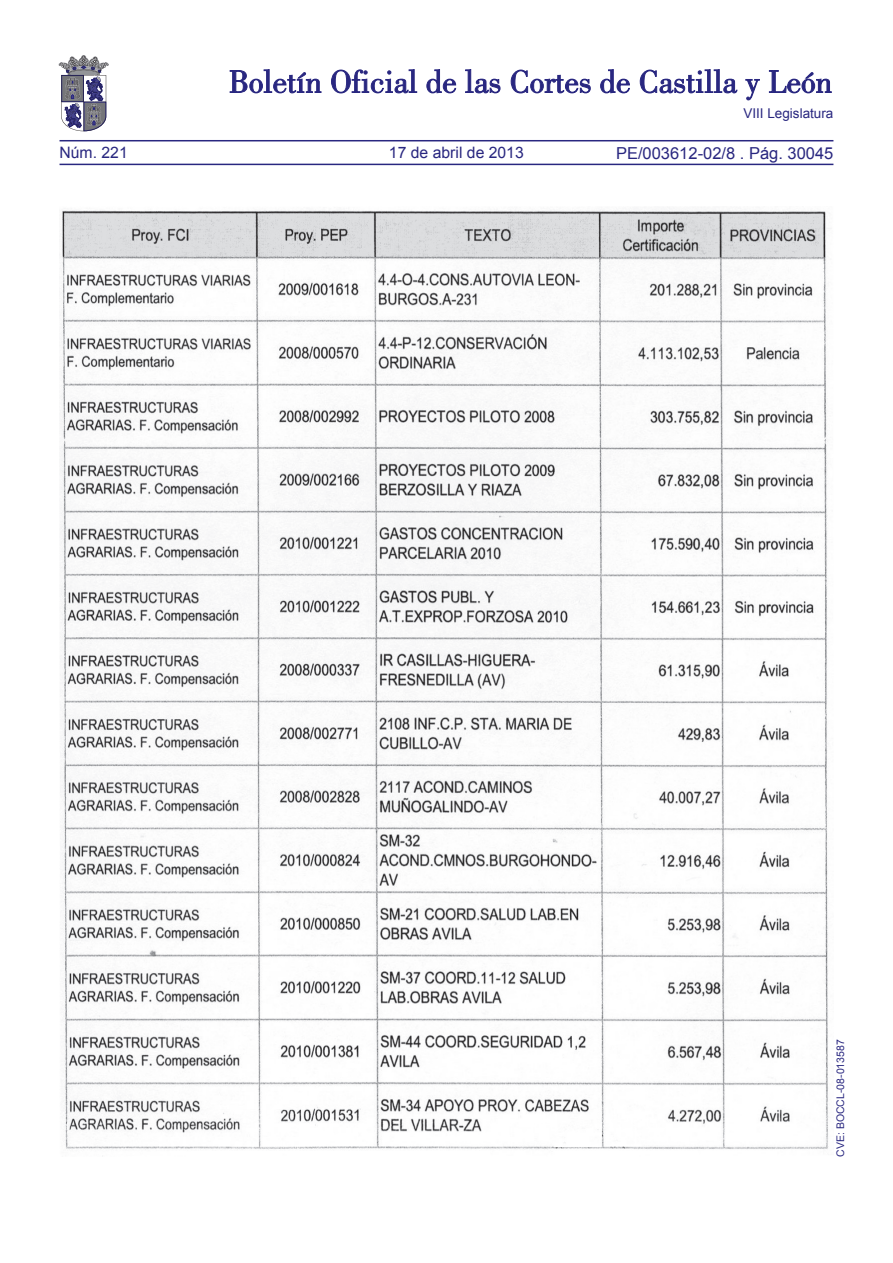
<style>
.page{position:relative;width:893px;height:1263px;background:#fff}
.page>*{position:absolute;margin:0;border:0;box-sizing:border-box;transform-origin:0 0}
.t1{font:16.5px "Arial";color:#292780}
.t2{font:15.75px "Arial";color:#292780}
.t3{font:13.5px "Arial";color:#292780}
.t4{font:10.5px "Arial";color:#292780}
</style>
<div class="page">
<hr style="left:60px;top:164px;width:773px;height:1px;background:#292780">
<hr style="left:60px;top:140px;width:773px;height:1px;background:#292780">
<svg style="left:230px;top:69px;width:91px;height:24px"></svg>
<svg style="left:331px;top:69px;width:86px;height:24px"></svg>
<svg style="left:426px;top:69px;width:30px;height:24px"></svg>
<svg style="left:465px;top:69px;width:35px;height:24px"></svg>
<svg style="left:511px;top:70px;width:80px;height:23px"></svg>
<svg style="left:600px;top:69px;width:30px;height:24px"></svg>
<svg style="left:640px;top:69px;width:97px;height:24px"></svg>
<svg style="left:745px;top:79px;width:15px;height:21px"></svg>
<svg style="left:769px;top:70px;width:62px;height:23px"></svg>
<svg style="left:59px;top:55px;width:49px;height:76px"></svg>
<img style="left:60px;top:207px;width:770px;height:943px">
<p class="t2" style="left:60px;top:142px;width:70px">Núm. 221</p>
<p class="t2" style="left:389px;top:142px;width:136px">17 de abril de 2013</p>
<p class="t3" style="left:743px;top:105px;width:92px">VIII Legislatura</p>
<p class="t1" style="left:616px;top:142px;width:219px">PE/003612-02/8 . Pág. 30045</p>
<p class="t4" style="left:834px;top:1157px;width:119px;rotate:-90deg">CVE: BOCCL-08-013587</p>
</div>
